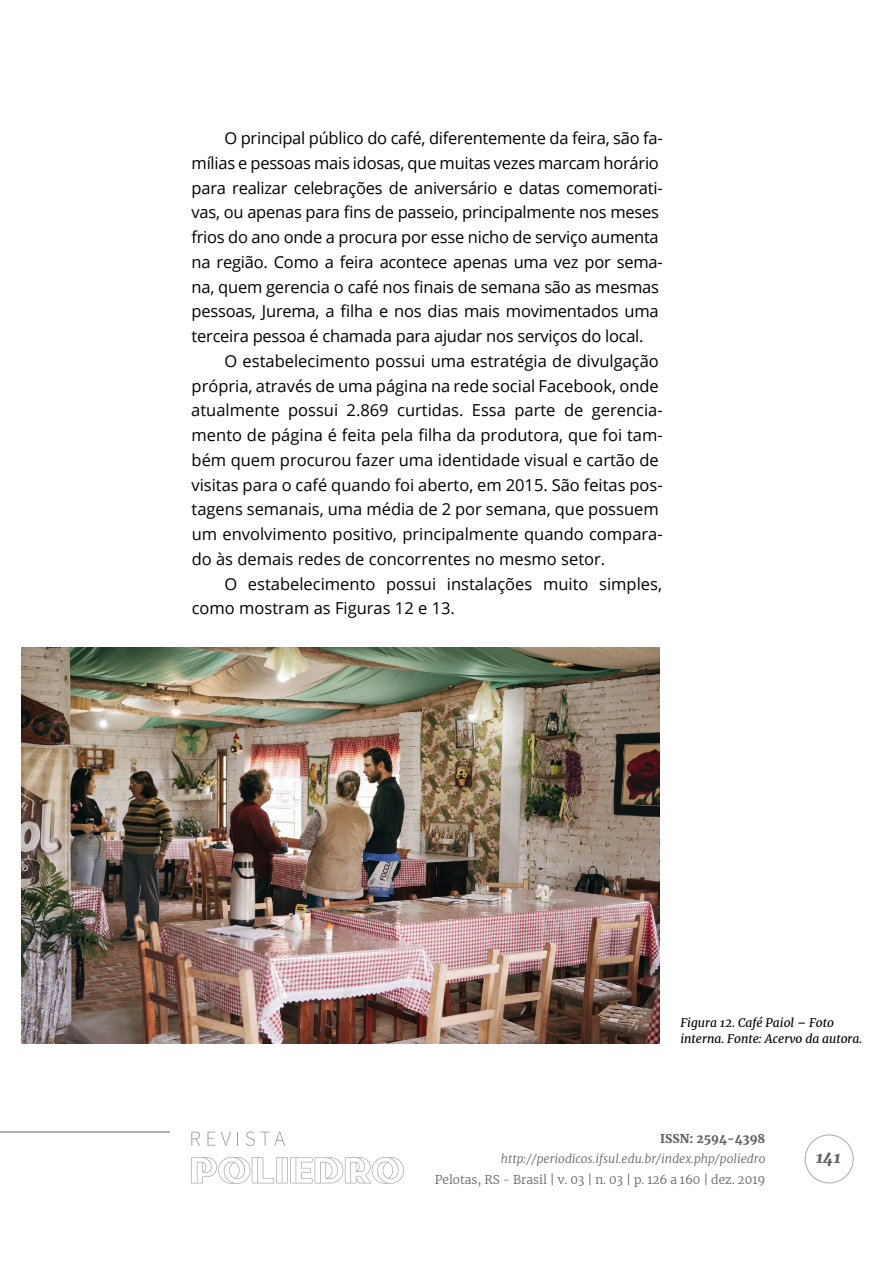
<style>
.page{position:relative;width:893px;height:1263px;background:#fff}
.page>*{position:absolute;margin:0;border:0;box-sizing:border-box;transform-origin:0 0}
.t1{font:16.5px/24.8px "Open Sans";color:#000}
.t2{font:italic 900 16.5px "Merriweather";color:#646363}
.t3{font:italic 12px/16.5px "Merriweather";color:#000}
.t4{font:italic 300 12px "Merriweather";color:#646363}
.t5{font:300 12px "Merriweather";color:#646363}
.t6{font:900 12px "Merriweather";color:#646363}
</style>
<div class="page">
<div style="left:805px;top:1134px;width:49px;height:49px;border:1px solid #b3b2b2;border-radius:50%"></div>
<svg style="left:191px;top:1157px;width:213px;height:27px"></svg>
<svg style="left:191px;top:1132px;width:9px;height:14px"></svg>
<svg style="left:207px;top:1132px;width:8px;height:14px"></svg>
<svg style="left:221px;top:1132px;width:10px;height:14px"></svg>
<svg style="left:237px;top:1132px;width:1px;height:14px"></svg>
<svg style="left:246px;top:1131px;width:39px;height:15px"></svg>
<hr style="left:0;top:1131px;width:170px;height:1px;background:#b3b2b2">
<img style="left:21px;top:647px;width:638px;height:396px">
<p class="t1" style="left:191px;top:125px;width:473px;text-indent:33px">O principal público do café, diferentemente da feira, são fa&shy;mílias e pessoas mais idosas, que muitas vezes marcam horário para realizar celebrações de aniversário e datas comemorati&shy;vas, ou apenas para fins de passeio, principalmente nos meses frios do ano onde a procura por esse nicho de serviço aumenta na região. Como a feira acontece apenas uma vez por sema&shy;na, quem gerencia o café nos finais de semana são as mesmas pessoas, Jurema, a filha e nos dias mais movimentados uma terceira pessoa é chamada para ajudar nos serviços do local.</p>
<p class="t1" style="left:191px;top:348px;width:473px;text-indent:33px">O estabelecimento possui uma estratégia de divulgação própria, através de uma página na rede social Facebook, onde atualmente possui 2.869 curtidas. Essa parte de gerencia&shy;mento de página é feita pela filha da produtora, que foi tam&shy;bém quem procurou fazer uma identidade visual e cartão de visitas para o café quando foi aberto, em 2015. São feitas pos&shy;tagens semanais, uma média de 2 por semana, que possuem um envolvimento positivo, principalmente quando compara&shy;do às demais redes de concorrentes no mesmo setor.</p>
<p class="t1" style="left:192px;top:571px;width:472px;text-indent:33px">O estabelecimento possui instalações muito simples, como mostram as Figuras 12 e 13.</p>
<p class="t3" style="left:680px;top:1014px;width:183px">Figura 12. Café Paiol – Foto interna. Fonte: Acervo da autora.</p>
<p class="t6" style="left:660px;top:1130px;width:107px">ISSN: 2594-4398</p>
<p class="t4" style="left:501px;top:1151px;width:266px">http://periodicos.ifsul.edu.br/index.php/poliedro</p>
<p class="t5" style="left:435px;top:1171px;width:332px">Pelotas, RS - Brasil | v. 03 | n. 03 | p. 126 a 160 | dez. 2019</p>
<p class="t2" style="left:816px;top:1146px;width:27px">141</p>
</div>
